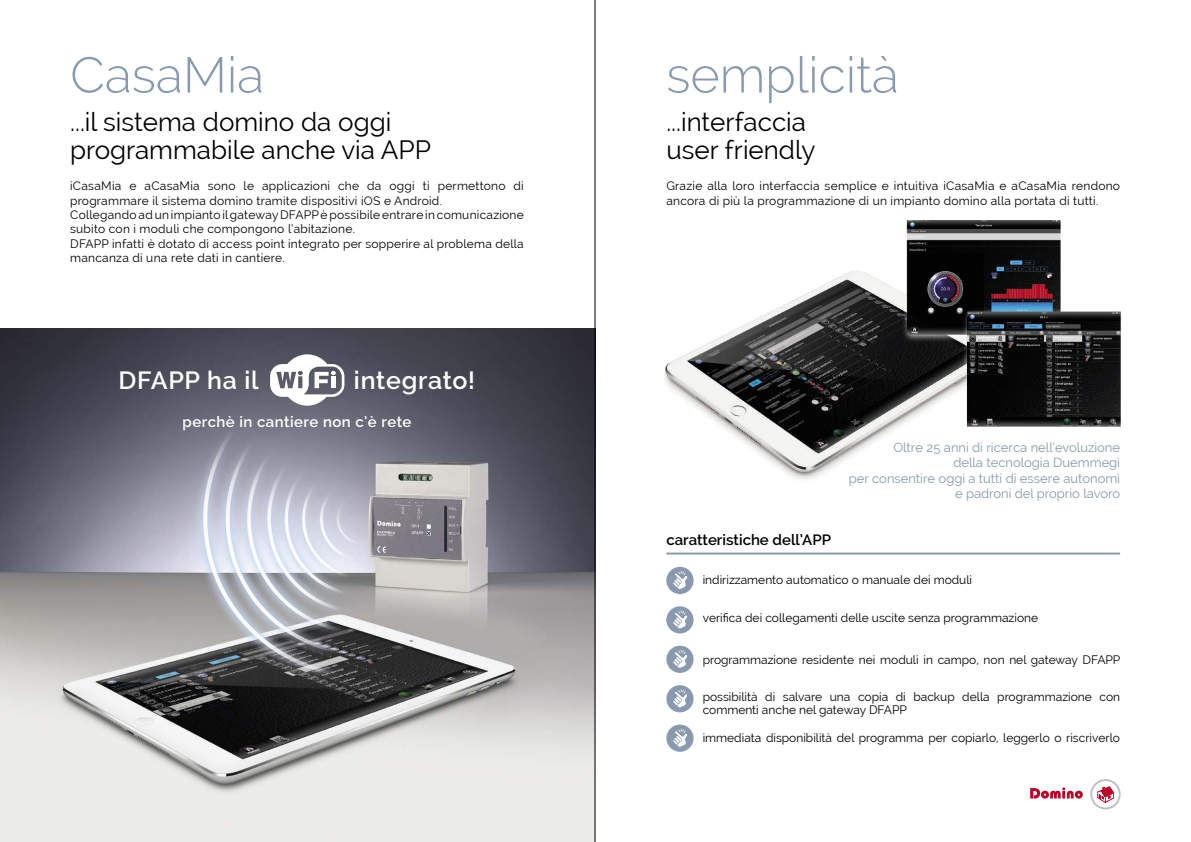
<style>
.page{position:relative;width:1191px;height:842px;background:#fff}
.page>*{position:absolute;margin:0;border:0;box-sizing:border-box;transform-origin:0 0}
.t1{font:300 50px "Raleway";color:#899aaf}
.t2{font:26px/28px "Raleway";color:#000}
.t3{font:600 25px "Raleway";letter-spacing:.03em;color:#fff}
.t4{font:600 15px "Raleway";letter-spacing:.03em;color:#fff}
.t5{font:600 15px "Raleway";color:#000}
.t6{font:13px/15.6px "Raleway";color:#899aaf;text-align:right}
.t7{font:12px/14.4px "Raleway";letter-spacing:.02em;color:#000}
.t8{font:12px/13px "Raleway";color:#000}
</style>
<div class="page">
<img style="left:665px;top:220px;width:456px;height:260px">
<img style="left:0;top:329px;width:595px;height:513px">
<hr style="left:666px;top:552px;width:454px;height:2px;background:#899aaf">
<div style="left:1090px;top:779px;width:30px;height:30px;border:2px solid #c0c0c0;border-radius:50%"></div>
<svg style="left:1096px;top:786px;width:18px;height:17px"></svg>
<svg style="left:1030px;top:787px;width:52px;height:12px"></svg>
<svg style="left:270px;top:354px;width:74px;height:52px"></svg>
<div style="left:666px;top:567px;width:27px;height:27px;background:#899aaf;border-radius:50%"></div>
<svg style="left:673px;top:571px;width:14px;height:18px"></svg>
<div style="left:666px;top:606px;width:27px;height:27px;background:#899aaf;border-radius:50%"></div>
<svg style="left:673px;top:610px;width:14px;height:19px"></svg>
<div style="left:666px;top:646px;width:27px;height:27px;background:#899aaf;border-radius:50%"></div>
<svg style="left:673px;top:650px;width:14px;height:18px"></svg>
<div style="left:666px;top:685px;width:27px;height:27px;background:#899aaf;border-radius:50%"></div>
<svg style="left:673px;top:689px;width:14px;height:19px"></svg>
<div style="left:666px;top:725px;width:27px;height:27px;background:#899aaf;border-radius:50%"></div>
<svg style="left:673px;top:729px;width:14px;height:18px"></svg>
<hr style="left:595px;top:0;width:1px;height:842px;background:#000">
<h1 class="t1" style="left:70px;top:46px;width:195px">CasaMia</h1>
<h1 class="t1" style="left:666px;top:46px;width:234px">semplicità</h1>
<h2 class="t2" style="left:70px;top:108px;width:362px">...il sistema domino da oggi programmabile anche via APP</h2>
<p class="t7" style="left:70px;top:179px;width:455px">iCasaMia e aCasaMia sono le applicazioni che da oggi ti permettono di programmare il sistema domino tramite dispositivi iOS e Android.<br>Collegando ad un impianto il gateway DFAPP è possibile entrare in comunicazione subito con i moduli che compongono l’abitazione.<br>DFAPP infatti è dotato di access point integrato per sopperire al problema della mancanza di una rete dati in cantiere.</p>
<h3 class="t3" style="left:118px;top:366px;width:142px">DFAPP ha il</h3>
<h3 class="t3" style="left:354px;top:366px;width:122px">integrato!</h3>
<p class="t4" style="left:182px;top:413px;width:231px">perchè in cantiere non c’è rete</p>
<h2 class="t2" style="left:666px;top:108px;width:151px">...interfaccia user friendly</h2>
<p class="t7" style="left:666px;top:179px;width:455px">Grazie alla loro interfaccia semplice e intuitiva iCasaMia e aCasaMia rendono ancora di più la programmazione di un impianto domino alla portata di tutti.</p>
<p class="t5" style="left:666px;top:531px;width:166px">caratteristiche dell’APP</p>
<p class="t6" style="left:849px;top:439px;width:273px">Oltre 25 anni di ricerca nell’evoluzione<br>della tecnologia Duemmegi<br>per consentire oggi a tutti di essere autonomi e padroni del proprio lavoro</p>
<p class="t8" style="left:702px;top:573px;width:271px">indirizzamento automatico o manuale dei moduli</p>
<p class="t8" style="left:702px;top:612px;width:337px">verifica dei collegamenti delle uscite senza programmazione</p>
<p class="t8" style="left:702px;top:653px;width:419px">programmazione residente nei moduli in campo, non nel gateway DFAPP</p>
<p class="t8" style="left:702px;top:690px;width:419px">possibilità di salvare una copia di backup della programmazione con commenti anche nel gateway DFAPP</p>
<p class="t8" style="left:702px;top:731px;width:419px">immediata disponibilità del programma per copiarlo, leggerlo o riscriverlo</p>
</div>
